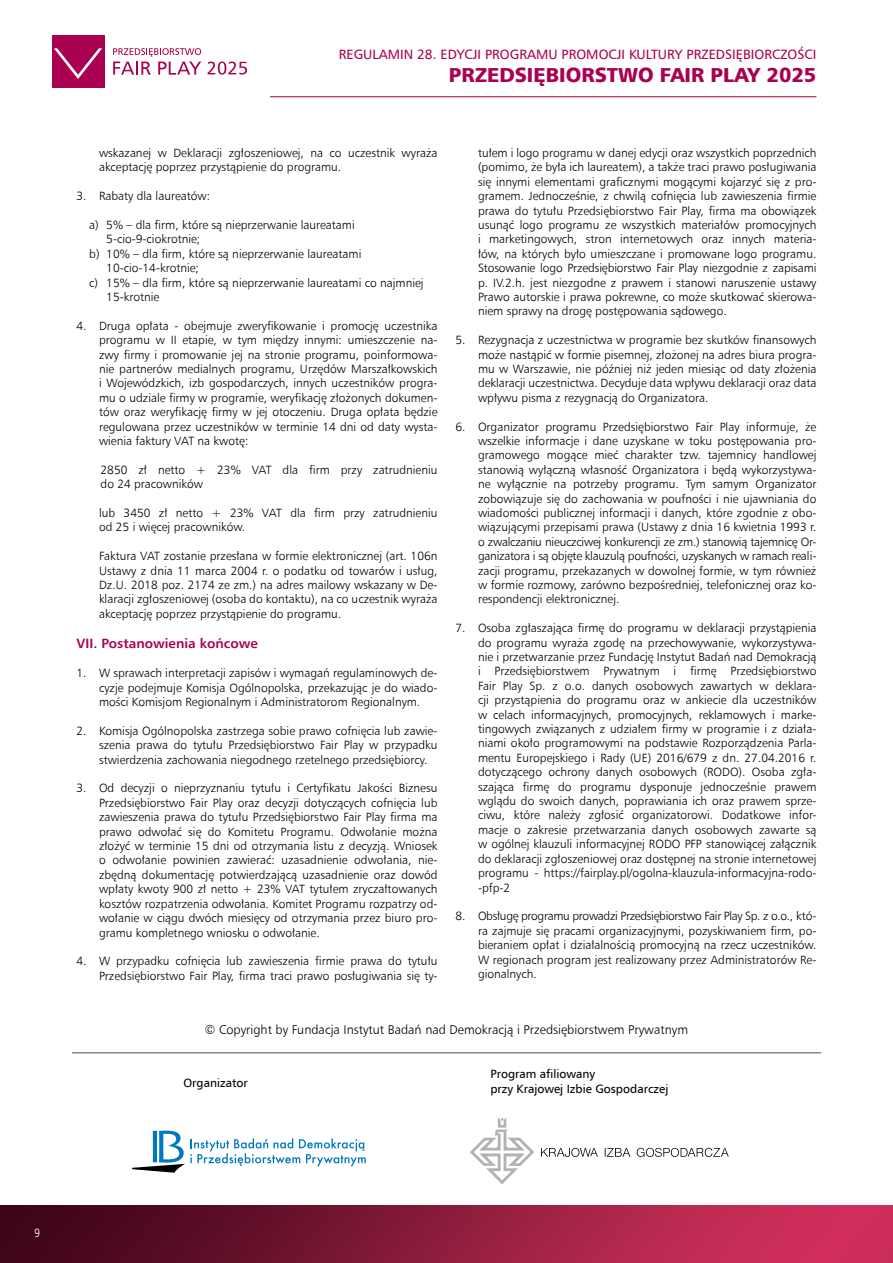
<style>
.page{position:relative;width:893px;height:1263px;background:#fff}
.page>*{position:absolute;margin:0;border:0;box-sizing:border-box;transform-origin:0 0}
.t1{font:20.25px "Humnst 777 Blk EU";color:#aa0052}
.t2{font:13.5px "Humnst 777 EU";color:#aa0052}
.t3{font:700 13.5px "Humnst 777 EU";color:#aa0052}
.t4{font:12.75px "Humnst 777 Lt EU";color:#000}
.t5{font:12px/14.4px "Humnst 777 Lt EU";color:#000;text-align:justify}
.t6{font:12px/14.4px "Humnst 777 EU";color:#000}
.t7{font:12px "Humnst 777 Lt Cn EU";color:#fff}
</style>
<div class="page">
<svg style="left:132px;top:1131px;width:234px;height:42px"></svg>
<svg style="left:470px;top:1118px;width:64px;height:66px"></svg>
<svg style="left:541px;top:1148px;width:188px;height:9px"></svg>
<hr style="left:72px;top:1052px;width:749px;height:1px;background:#000">
<hr style="left:270px;top:96px;width:546px;height:1px;background:#aa0052">
<div style="left:52px;top:35px;width:52px;height:53px;background:#aa0052"></div>
<svg style="left:54px;top:48px;width:48px;height:31px"></svg>
<svg style="left:113px;top:48px;width:88px;height:27px"></svg>
<svg style="left:207px;top:62px;width:40px;height:13px"></svg>
<img style="left:0;top:1205px;width:893px;height:58px">
<p class="t2" style="left:339px;top:46px;width:479px">REGULAMIN 28. EDYCJI PROGRAMU PROMOCJI KULTURY PRZEDSIĘBIORCZOŚCI</p>
<h1 class="t1" style="left:449px;top:62px;width:369px">PRZEDSIĘBIORSTWO FAIR PLAY 2025</h1>
<p class="t5" style="left:99px;top:145px;width:340px">wskazanej w Deklaracji zgłoszeniowej, na co uczestnik wyraża akceptację poprzez przystąpienie do programu.</p>
<p class="t5" style="left:77px;top:189px;width:135px">3. Rabaty dla laureatów:</p>
<p class="t5" style="left:89px;top:217px;width:267px">a) 5% – dla firm, które są nieprzerwanie laureatami</p>
<p class="t5" style="left:106px;top:232px;width:96px">5-cio-9-ciokrotnie;</p>
<p class="t5" style="left:89px;top:246px;width:274px">b) 10% – dla firm, które są nieprzerwanie laureatami</p>
<p class="t5" style="left:106px;top:261px;width:94px">10-cio-14-krotnie;</p>
<p class="t5" style="left:89px;top:275px;width:336px">c) 15% – dla firm, które są nieprzerwanie laureatami co najmniej</p>
<p class="t5" style="left:106px;top:289px;width:55px">15-krotnie</p>
<p class="t5" style="left:99px;top:318px;width:340px;text-indent:-23px">4. Druga opłata - obejmuje zweryfikowanie i promocję uczestnika programu w II etapie, w tym między innymi: umieszczenie na&shy;zwy firmy i promowanie jej na stronie programu, poinformowa&shy;nie partnerów medialnych programu, Urzędów Marszałkowskich i Wojewódzkich, izb gospodarczych, innych uczestników progra&shy;mu o udziale firmy w programie, weryfikację złożonych dokumen&shy;tów oraz weryfikację firmy w jej otoczeniu. Druga opłata będzie regulowana przez uczestników w terminie 14 dni od daty wysta&shy;wienia faktury VAT na kwotę:</p>
<p class="t5" style="left:101px;top:462px;width:338px">2850 zł netto + 23% VAT dla firm przy zatrudnieniu do 24 pracowników</p>
<p class="t5" style="left:99px;top:505px;width:340px">lub 3450 zł netto + 23% VAT dla firm przy zatrudnieniu od 25 i więcej pracowników.</p>
<p class="t5" style="left:99px;top:549px;width:340px">Faktura VAT zostanie przesłana w formie elektronicznej (art. 106n Ustawy z dnia 11 marca 2004 r. o podatku od towarów i usług, Dz.U. 2018 poz. 2174 ze zm.) na adres mailowy wskazany w De&shy;klaracji zgłoszeniowej (osoba do kontaktu), na co uczestnik wyraża akceptację poprzez przystąpienie do programu.</p>
<p class="t3" style="left:77px;top:635px;width:183px">VII. Postanowienia końcowe</p>
<p class="t5" style="left:99px;top:666px;width:340px;text-indent:-23px">1. W sprawach interpretacji zapisów i wymagań regulaminowych de&shy;cyzje podejmuje Komisja Ogólnopolska, przekazując je do wiado&shy;mości Komisjom Regionalnym i Administratorom Regionalnym.</p>
<p class="t5" style="left:99px;top:723px;width:340px;text-indent:-23px">2. Komisja Ogólnopolska zastrzega sobie prawo cofnięcia lub zawie&shy;szenia prawa do tytułu Przedsiębiorstwo Fair Play w przypadku stwierdzenia zachowania niegodnego rzetelnego przedsiębiorcy.</p>
<p class="t5" style="left:99px;top:781px;width:340px;text-indent:-23px">3. Od decyzji o nieprzyznaniu tytułu i Certyfikatu Jakości Biznesu Przedsiębiorstwo Fair Play oraz decyzji dotyczących cofnięcia lub zawieszenia prawa do tytułu Przedsiębiorstwo Fair Play firma ma prawo odwołać się do Komitetu Programu. Odwołanie można złożyć w terminie 15 dni od otrzymania listu z decyzją. Wniosek o odwołanie powinien zawierać: uzasadnienie odwołania, nie&shy;zbędną dokumentację potwierdzającą uzasadnienie oraz dowód wpłaty kwoty 900 zł netto + 23% VAT tytułem zryczałtowanych kosztów rozpatrzenia odwołania. Komitet Programu rozpatrzy od&shy;wołanie w ciągu dwóch miesięcy od otrzymania przez biuro pro&shy;gramu kompletnego wniosku o odwołanie.</p>
<p class="t5" style="left:77px;top:954px;width:362px;text-align:right">4. W przypadku cofnięcia lub zawieszenia firmie prawa do tytułu<br>Przedsiębiorstwo Fair Play, firma traci prawo posługiwania się ty-</p>
<p class="t5" style="left:478px;top:145px;width:340px">tułem i logo programu w danej edycji oraz wszystkich poprzednich (pomimo, że była ich laureatem), a także traci prawo posługiwania się innymi elementami graficznymi mogącymi kojarzyć się z pro&shy;gramem. Jednocześnie, z chwilą cofnięcia lub zawieszenia firmie prawa do tytułu Przedsiębiorstwo Fair Play, firma ma obowiązek usunąć logo programu ze wszystkich materiałów promocyjnych i marketingowych, stron internetowych oraz innych materia&shy;łów, na których było umieszczane i promowane logo programu.<br>Stosowanie logo Przedsiębiorstwo Fair Play niezgodnie z zapisami p. IV.2.h. jest niezgodne z prawem i stanowi naruszenie ustawy Prawo autorskie i prawa pokrewne, co może skutkować skierowa&shy;niem sprawy na drogę postępowania sądowego.</p>
<p class="t5" style="left:478px;top:333px;width:340px;text-indent:-22px">5. Rezygnacja z uczestnictwa w programie bez skutków finansowych może nastąpić w formie pisemnej, złożonej na adres biura progra&shy;mu w Warszawie, nie później niż jeden miesiąc od daty złożenia deklaracji uczestnictwa. Decyduje data wpływu deklaracji oraz data wpływu pisma z rezygnacją do Organizatora.</p>
<p class="t5" style="left:478px;top:419px;width:340px;text-indent:-22px">6. Organizator programu Przedsiębiorstwo Fair Play informuje, że wszelkie informacje i dane uzyskane w toku postępowania pro&shy;gramowego mogące mieć charakter tzw. tajemnicy handlowej stanowią wyłączną własność Organizatora i będą wykorzystywa&shy;ne wyłącznie na potrzeby programu. Tym samym Organizator zobowiązuje się do zachowania w poufności i nie ujawniania do wiadomości publicznej informacji i danych, które zgodnie z obo&shy;wiązującymi przepisami prawa (Ustawy z dnia 16 kwietnia 1993 r. o zwalczaniu nieuczciwej konkurencji ze zm.) stanowią tajemnicę Or&shy;ganizatora i są objęte klauzulą poufności, uzyskanych w ramach reali&shy;zacji programu, przekazanych w dowolnej formie, w tym również w formie rozmowy, zarówno bezpośredniej, telefonicznej oraz ko&shy;respondencji elektronicznej.</p>
<p class="t5" style="left:478px;top:621px;width:340px;text-indent:-22px">7. Osoba zgłaszająca firmę do programu w deklaracji przystąpienia do programu wyraża zgodę na przechowywanie, wykorzystywa&shy;nie i przetwarzanie przez Fundację Instytut Badań nad Demokracją i Przedsiębiorstwem Prywatnym i firmę Przedsiębiorstwo Fair Play Sp. z o.o. danych osobowych zawartych w deklara&shy;cji przystąpienia do programu oraz w ankiecie dla uczestników w celach informacyjnych, promocyjnych, reklamowych i marke&shy;tingowych związanych z udziałem firmy w programie i z działa&shy;niami około programowymi na podstawie Rozporządzenia Parla&shy;mentu Europejskiego i Rady (UE) 2016/679 z dn. 27.04.2016 r. dotyczącego ochrony danych osobowych (RODO). Osoba zgła&shy;szająca firmę do programu dysponuje jednocześnie prawem wglądu do swoich danych, poprawiania ich oraz prawem sprze&shy;ciwu, które należy zgłosić organizatorowi. Dodatkowe infor&shy;macje o zakresie przetwarzania danych osobowych zawarte są w ogólnej klauzuli informacyjnej RODO PFP stanowiącej załącznik do deklaracji zgłoszeniowej oraz dostępnej na stronie internetowej programu - https://fairplay.pl/ogolna-klauzula-informacyjna-rodo--pfp-2</p>
<p class="t5" style="left:478px;top:909px;width:340px;text-indent:-22px">8. Obsługę programu prowadzi Przedsiębiorstwo Fair Play Sp. z o.o., któ&shy;ra zajmuje się pracami organizacyjnymi, pozyskiwaniem firm, po&shy;bieraniem opłat i działalnością promocyjną na rzecz uczestników.<br>W regionach program jest realizowany przez Administratorów Re&shy;gionalnych.</p>
<p class="t4" style="left:205px;top:1021px;width:485px">© Copyright by Fundacja Instytut Badań nad Demokracją i Przedsiębiorstwem Prywatnym</p>
<p class="t6" style="left:183px;top:1075px;width:66px">Organizator</p>
<p class="t6" style="left:490px;top:1067px;width:180px">Program afiliowany<br>przy Krajowej Izbie Gospodarczej</p>
<p class="t7" style="left:34px;top:1226px;width:7px">9</p>
</div>
